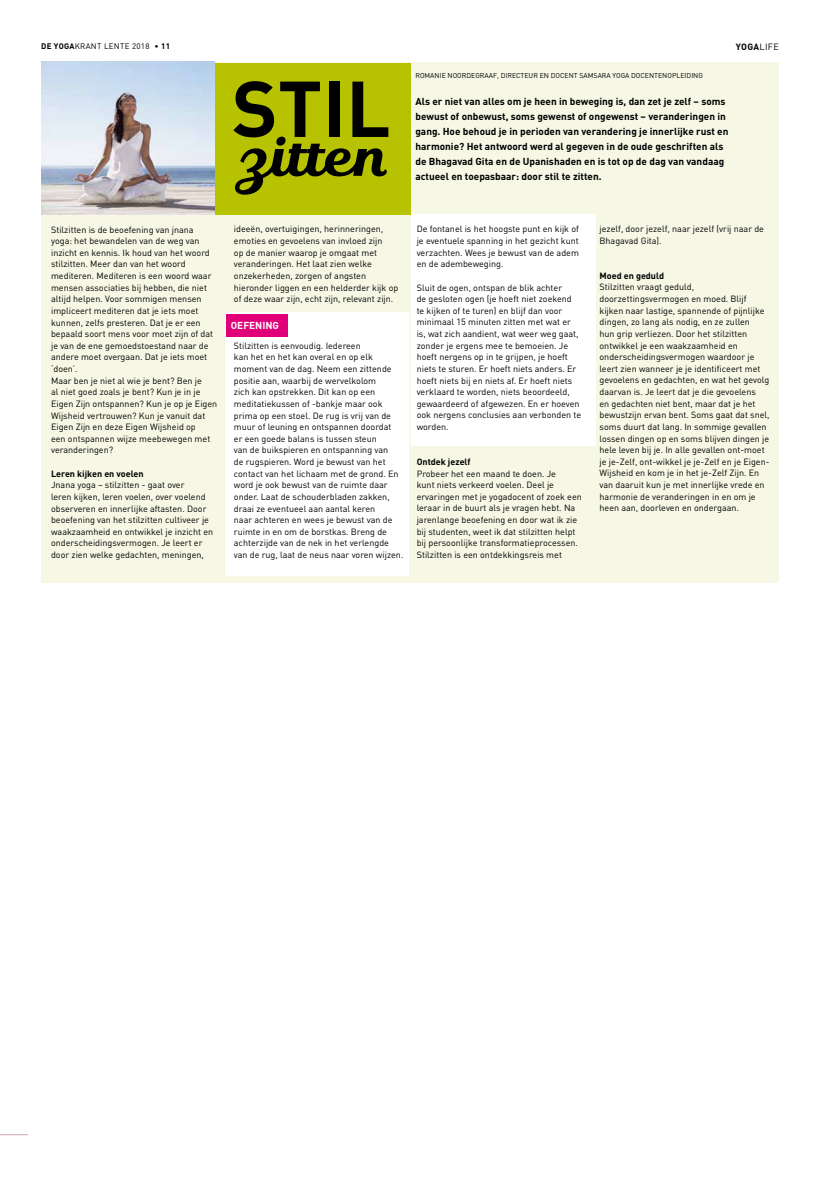
<style>
.page{position:relative;width:820px;height:1177px;background:#fff}
.page>*{position:absolute;margin:0;border:0;box-sizing:border-box;transform-origin:0 0}
.t1{font:700 77.7px "DIN";color:#000}
.t2{font:700 57.3px "TT Polls Script";color:#000}
.t3{font:700 10px/15px "DIN";color:#000}
.t4{font:700 10px "DIN";color:#fff}
.t5{font:9px/11.6px "DIN";color:#000}
.t6{font:700 9px "DIN";color:#000}
.t7{font:8px "DIN";letter-spacing:.035em;color:#000}
.t8{font:7px "DIN";color:#000}
.s1{font-weight:700}
.s2{font-weight:400}
</style>
<div class="page">
<hr style="left:0;top:1134px;width:778px;height:1px;background:#dcbcbd">
<div style="left:41px;top:62px;width:737px;height:520px;background:#f6f7e5"></div>
<div style="left:411px;top:214px;width:184px;height:231px;background:#fff"></div>
<div style="left:225px;top:312px;width:183px;height:263px;background:#fff"></div>
<div style="left:214px;top:63px;width:196px;height:151px;background:#b7c300"></div>
<img style="left:41px;top:62px;width:173px;height:152px">
<div style="left:226px;top:314px;width:61px;height:23px;background:#e2007a"></div>
<div style="left:28px;top:588px;width:755px;height:554px;background:#fff"></div>
<p class="t7" style="left:41px;top:41px;width:130px"><span class="s1">de yoga</span>krant lente 2018 • <span class="s1">11</span></p>
<p class="t5" style="left:51px;top:223px;width:168px">Stilzitten is de beoefening van jnana<br>yoga: het bewandelen van de weg van inzicht en kennis. Ik houd van het woord stilzitten. Meer dan van het woord mediteren. Mediteren is een woord waar mensen associaties bij hebben, die niet altijd helpen. Voor sommigen mensen impliceert mediteren dat je iets moet kunnen, zelfs presteren. Dat je er een bepaald soort mens voor moet zijn of dat je van de ene gemoedstoestand naar de andere moet overgaan. Dat je iets moet ‘doen’.<br>Maar ben je niet al wie je bent? Ben je<br>al niet goed zoals je bent? Kun je in je Eigen Zijn ontspannen? Kun je op je Eigen Wijsheid vertrouwen? Kun je vanuit dat Eigen Zijn en deze Eigen Wijsheid op<br>een ontspannen wijze meebewegen met veranderingen?</p>
<p class="t6" style="left:51px;top:467px;width:94px">Leren kijken en voelen</p>
<p class="t5" style="left:51px;top:479px;width:163px">Jnana yoga – stilzitten - gaat over<br>leren kijken, leren voelen, over voelend observeren en innerlijke aftasten. Door beoefening van het stilzitten cultiveer je waakzaamheid en ontwikkel je inzicht en onderscheidingsvermogen. Je leert er door zien welke gedachten, meningen,</p>
<h1 class="t1" style="left:232px;top:58px;width:141px">Stil</h1>
<h2 class="t2" style="left:235px;top:117px;width:153px">zitten</h2>
<p class="t5" style="left:234px;top:223px;width:166px">ideeën, overtuigingen, herinneringen, emoties en gevoelens van invloed zijn<br>op de manier waarop je omgaat met veranderingen. Het laat zien welke onzekerheden, zorgen of angsten hieronder liggen en een helderder kijk op of deze waar zijn, echt zijn, relevant zijn.</p>
<p class="t5" style="left:234px;top:339px;width:171px">Stilzitten is eenvoudig. Iedereen<br>kan het en het kan overal en op elk moment van de dag. Neem een zittende positie aan, waarbij de wervelkolom<br>zich kan opstrekken. Dit kan op een meditatiekussen of -bankje maar ook prima op een stoel. De rug is vrij van de muur of leuning en ontspannen doordat<br>er een goede balans is tussen steun<br>van de buikspieren en ontspanning van<br>de rugspieren. Word je bewust van het contact van het lichaam met de grond. En word je ook bewust van de ruimte daar onder. Laat de schouderbladen zakken, draai ze eventueel aan aantal keren<br>naar achteren en wees je bewust van de ruimte in en om de borstkas. Breng de achterzijde van de nek in het verlengde van de rug, laat de neus naar voren wijzen.</p>
<p class="t4" style="left:231px;top:318px;width:50px">oefening</p>
<p class="t6" style="left:735px;top:41px;width:44px">yoga<span class="s2">li fe</span></p>
<p class="t8" style="left:415px;top:71px;width:288px">Romani e Noordegraaf, di recteur en docent Samsara Yoga Docentenopleidi ng</p>
<p class="t3" style="left:415px;top:94px;width:314px">Als er niet van alles om je heen in beweging is, dan zet je zelf – soms bewust of onbewust, soms gewenst of ongewenst – veranderingen in gang. Hoe behoud je in perioden van verandering je innerlijke rust en harmonie? Het antwoord werd al gegeven in de oude geschriften als de Bhagavad Gita en de Upanishaden en is tot op de dag van vandaag actueel en toepasbaar: door stil te zitten.</p>
<p class="t5" style="left:416px;top:223px;width:164px;text-align:justify">De fontanel is het hoogste punt en kijk of je eventuele spanning in het gezicht kunt verzachten. Wees je bewust van de adem en de adembeweging.</p>
<p class="t5" style="left:416px;top:281px;width:166px">Sluit de ogen, ontspan de blik achter<br>de gesloten ogen (je hoeft niet zoekend te kijken of te turen) en blijf dan voor minimaal 15 minuten zitten met wat er is, wat zich aandient, wat weer weg gaat, zonder je ergens mee te bemoeien. Je hoeft nergens op in te grijpen, je hoeft niets te sturen. Er hoeft niets anders. Er hoeft niets bij en niets af. Er hoeft niets verklaard te worden, niets beoordeeld, gewaardeerd of afgewezen. En er hoeven ook nergens conclusies aan verbonden te worden.</p>
<p class="t6" style="left:416px;top:456px;width:55px">Ontdek jezelf</p>
<p class="t5" style="left:416px;top:467px;width:167px">Probeer het een maand te doen. Je<br>kunt niets verkeerd voelen. Deel je ervaringen met je yogadocent of zoek een leraar in de buurt als je vragen hebt. Na jarenlange beoefening en door wat ik zie bij studenten, weet ik dat stilzitten helpt bij persoonlijke transformatieprocessen.<br>Stilzitten is een ontdekkingsreis met</p>
<p class="t5" style="left:599px;top:223px;width:166px">jezelf, door jezelf, naar jezelf (vrij naar de<br>Bhagavad Gita).</p>
<p class="t6" style="left:599px;top:270px;width:66px">Moed en geduld</p>
<p class="t5" style="left:599px;top:281px;width:171px">Stilzitten vraagt geduld, doorzettingsvermogen en moed. Blijf kijken naar lastige, spannende of pijnlijke dingen, zo lang als nodig, en ze zullen<br>hun grip verliezen. Door het stilzitten ontwikkel je een waakzaamheid en onderscheidingsvermogen waardoor je leert zien wanneer je je identificeert met gevoelens en gedachten, en wat het gevolg daarvan is. Je leert dat je die gevoelens<br>en gedachten niet bent, maar dat je het bewustzijn ervan bent. Soms gaat dat snel, soms duurt dat lang. In sommige gevallen lossen dingen op en soms blijven dingen je hele leven bij je. In alle gevallen ont-moet je je-Zelf, ont-wikkel je je-Zelf en je Eigen-Wijsheid en kom je in het je-Zelf Zijn. En van daaruit kun je met innerlijke vrede en harmonie de veranderingen in en om je heen aan, doorleven en ondergaan.</p>
</div>
